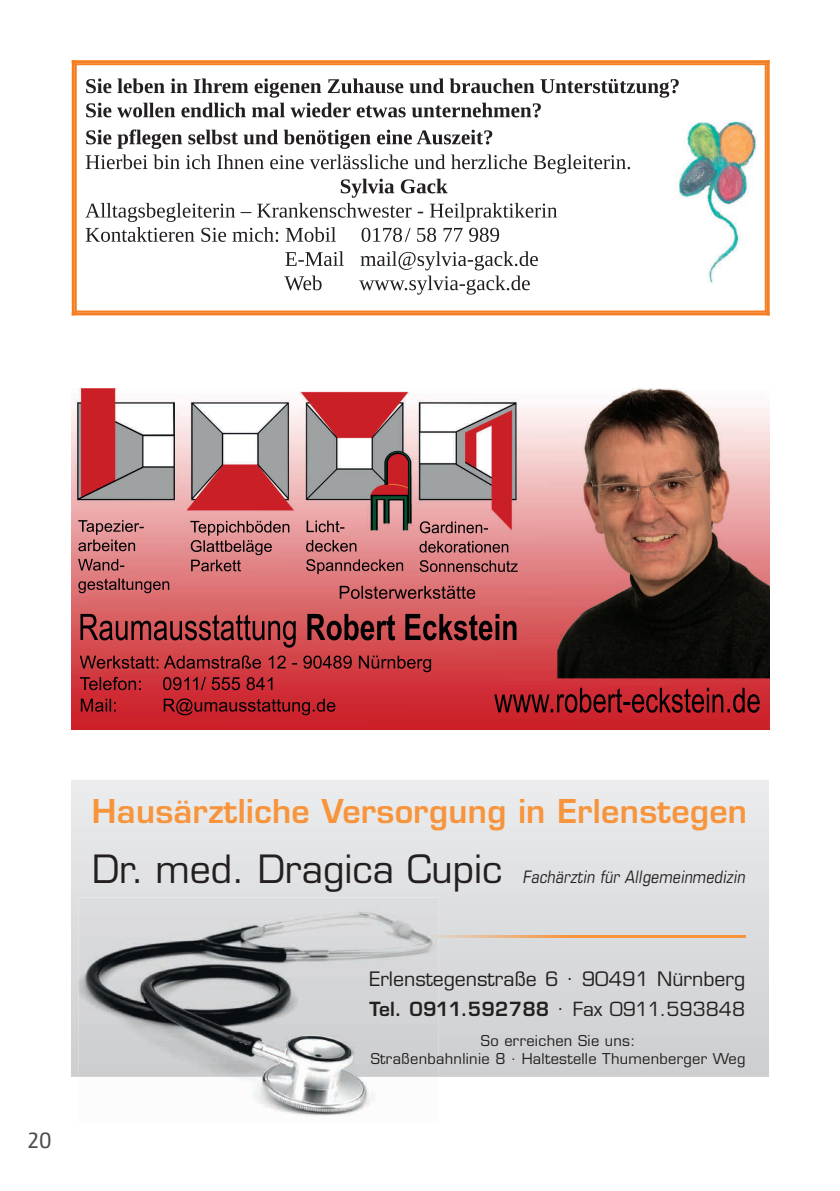
<style>
.page{position:relative;width:840px;height:1191px;background:#fff}
.page>*{position:absolute;margin:0;border:0;box-sizing:border-box;transform-origin:0 0}
.t1{font:600 32px "Eurostile";letter-spacing:.01em;color:#f7943c}
.t2{font:22px "Camingo Dos Pro";color:#4b4c4d}
.t3{font:19.4px "Eurostile";color:#231f20}
.t4{font:600 19px "Eurostile";letter-spacing:.01em;color:#231f20}
.t5{font:italic condensed 17.2px "Eurostile";color:#231f20}
.t6{font:14.6px/18px "Eurostile";letter-spacing:.02em;color:#231f20;text-align:center}
.s1{font-style:normal;font-stretch:normal;font-size:38px}
.s2{font-weight:400}
</style>
<div class="page">
<img style="left:78px;top:1076px;width:360px;height:40px">
<svg style="left:71px;top:780px;width:697px;height:296px"></svg>
<img style="left:78px;top:897px;width:360px;height:179px">
<img style="left:438px;top:935px;width:307px;height:2px">
<svg style="left:428px;top:935px;width:10px;height:2px"></svg>
<img style="left:71px;top:389px;width:697px;height:340px">
<svg style="left:86px;top:78px;width:592px;height:39px"></svg>
<svg style="left:85px;top:129px;width:544px;height:113px"></svg>
<svg style="left:284px;top:251px;width:253px;height:44px"></svg>
<hr style="left:72px;top:60px;width:697px;height:3px;background:#f47e21">
<hr style="left:73px;top:63px;width:693px;height:2px;background:#f47e21">
<hr style="left:766px;top:60px;width:3px;height:255px;background:#f47e21">
<hr style="left:764px;top:62px;width:2px;height:250px;background:#f47e21">
<hr style="left:72px;top:312px;width:697px;height:3px;background:#f47e21">
<hr style="left:75px;top:310px;width:692px;height:2px;background:#f47e21">
<hr style="left:72px;top:60px;width:3px;height:255px;background:#f47e21">
<hr style="left:75px;top:63px;width:2px;height:251px;background:#f47e21">
<img style="left:675px;top:122px;width:81px;height:162px">
<h2 class="t2" style="left:28px;top:1127px;width:25px">20</h2>
<h1 class="t1" style="left:92px;top:791px;width:656px">Hausärztliche Versorgung in Erlenstegen</h1>
<p class="t5" style="left:92px;top:867px;width:657px"><span class="s1">D r. m e d . D r a g i c a C u p i c</span> Fachärztin für Allgemeinmedizin</p>
<h3 class="t3" style="left:369px;top:966px;width:377px">Erlenstegenstraße 6 . 90491 Nürnberg</h3>
<h3 class="t4" style="left:369px;top:996px;width:377px">Tel. 0911.592788 <sup>.</sup> <span class="s2">Fax 0911.593848</span></h3>
<p class="t6" style="left:370px;top:1032px;width:376px">So erreichen Sie uns:<br>Straßenbahnlinie 8 . Haltestelle Thumenberger Weg</p>
</div>
